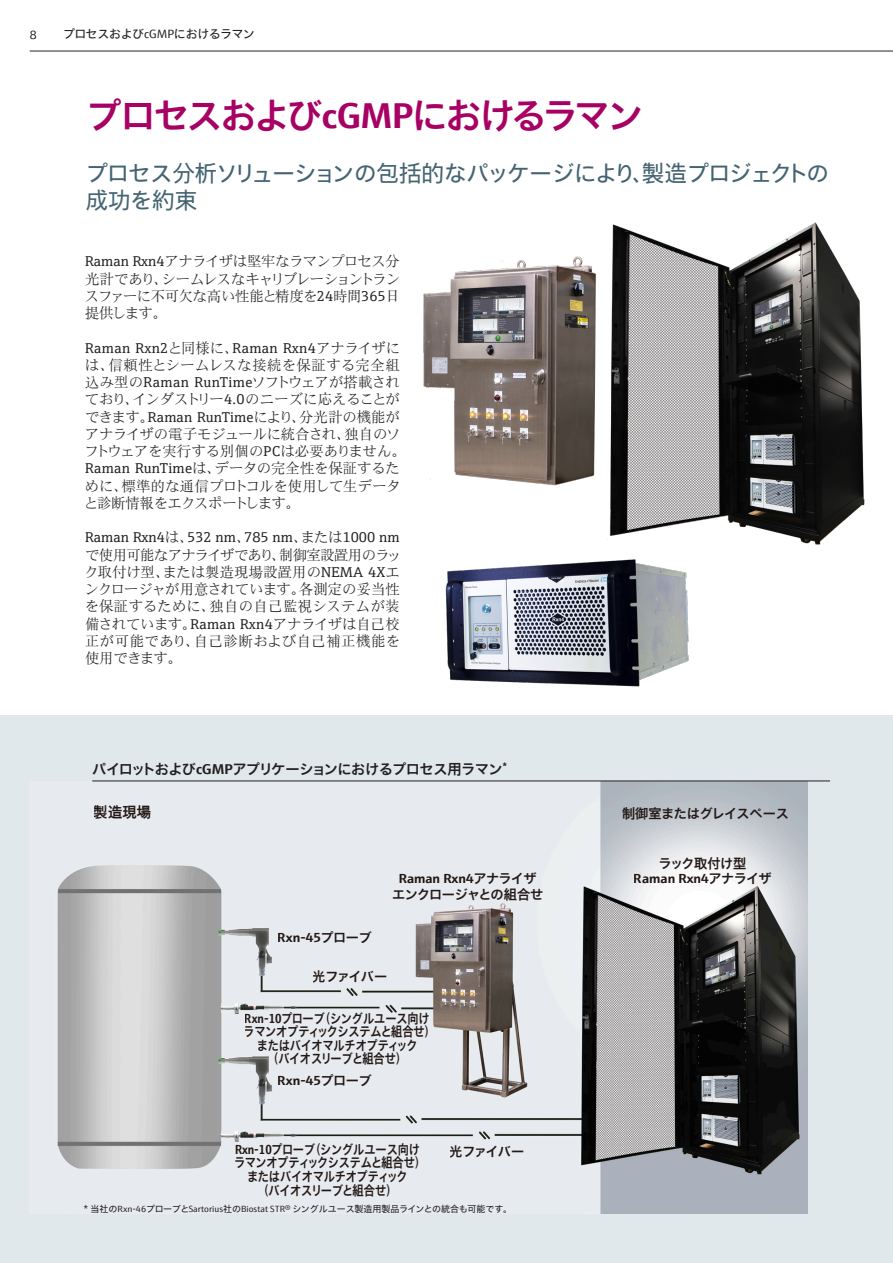
<style>
.page{position:relative;width:893px;height:1263px;background:#fff}
.page>*{position:absolute;margin:0;border:0;box-sizing:border-box;transform-origin:0 0}
.Inside_Headline{font:700 36px "E+H Sans JP";letter-spacing:-.065em;color:#a70164}
.Inside_Subheadline{font:22.5px/27px "E+H Sans JP";letter-spacing:-.025em;color:#446472}
.Copy_Default{font:14.25px/17.2px "E+H Serif JP";letter-spacing:.005em;color:#231f20;text-align:justify}
.Chart_Title{font:700 14.25px "E+H Sans JP";letter-spacing:-.04em;color:#231f20}
.t1{font:700 14.25px "E+H Sans JP";color:#231815}
.t2{font:700 13.2px/13.8px "E+H Sans JP";letter-spacing:-.025em;color:#231815;text-align:center;scale:.85 1}
.t3{font:700 13.2px/15.8px "E+H Sans JP";letter-spacing:-.025em;color:#231815;text-align:center}
.t4{font:700 13.2px "E+H Sans JP";color:#231815}
.Topline_Inside{font:12px "E+H Sans JP";letter-spacing:-.03em;color:#231f20}
.Topline_Inside-2{font:12px "E+H Serif JP";color:#231f20}
.Copyright{font:9px "E+H Sans JP";color:#231f20}
</style>
<div class="page">
<hr style="left:30px;top:51px;width:863px;height:1px;background:#231f20">
<img style="left:610px;top:222px;width:255px;height:323px">
<div style="left:0;top:716px;width:893px;height:547px;background:#e0e8ec"></div>
<img style="left:57px;top:782px;width:751px;height:431px">
<hr style="left:92px;top:781px;width:738px;height:1px;background:#231f20">
<img style="left:445px;top:559px;width:244px;height:128px">
<img style="left:423px;top:256px;width:173px;height:230px">
<p class="Topline_Inside-2" style="left:30px;top:26px;width:8px">8</p>
<p class="Topline_Inside" style="left:63px;top:27px;width:193px">プロセスおよびcGMPにおけるラマン</p>
<p class="Inside_Headline" style="left:86px;top:95px;width:559px">プロセスおよびcGMPにおけるラマン</p>
<p class="Inside_Subheadline" style="left:86px;top:160px;width:745px">プロセス分析ソリューションの包括的なパッケージにより、製造プロジェクトの成功を約束</p>
<p class="Copy_Default" style="left:85px;top:253px;width:317px">Raman Rxn4アナライザは堅牢なラマンプロセス分光計であり、シームレスなキャリブレーショントランスファーに不可欠な高い性能と精度を24時間365日提供します。</p>
<p class="Copy_Default" style="left:84px;top:339px;width:323px;text-align:left">Raman Rxn2と同様に、Raman Rxn4アナライザには、信頼性とシームレスな接続を保証する完全組込み型のRaman RunTimeソフトウェアが搭載されており、インダストリー4.0のニーズに応えることができます。Raman RunTimeにより、分光計の機能がアナライザの電子モジュールに統合され、独自のソフトウェアを実行する別個のPCは必要ありません。<br>Raman RunTimeは、データの完全性を保証するために、標準的な通信プロトコルを使用して生データと診断情報をエクスポートします。</p>
<p class="Copy_Default" style="left:85px;top:529px;width:318px">Raman Rxn4は、532 nm、785 nm、または1000 nmで使用可能なアナライザであり、制御室設置用のラック取付け型、または製造現場設置用のNEMA 4Xエンクロージャが用意されています。各測定の妥当性を保証するために、独自の自己監視システムが装備されています。Raman Rxn4アナライザは自己校正が可能であり、自己診断および自己補正機能を使用できます。</p>
<p class="Chart_Title" style="left:92px;top:760px;width:416px">パイロットおよびcGMPアプリケーションにおけるプロセス用ラマン<sup>*</sup></p>
<p class="t1" style="left:94px;top:804px;width:59px">製造現場</p>
<p class="t3" style="left:392px;top:871px;width:153px">Raman Rxn4アナライザエンクロージャとの組合せ</p>
<p class="t4" style="left:278px;top:929px;width:96px">Rxn-45プローブ</p>
<p class="t3" style="left:313px;top:968px;width:76px">光ファイバー</p>
<p class="t2" style="left:244px;top:1012px;width:226px;line-height:13.2px">Rxn-10プローブ（シングルユース向けラマンオプティックシステムと組合せ）またはバイオマルチオプティック<br>（バイオスリーブと組合せ）</p>
<p class="t4" style="left:278px;top:1072px;width:96px">Rxn-45プローブ</p>
<p class="t2" style="left:234px;top:1142px;width:226px">Rxn-10プローブ（シングルユース向けラマンオプティックシステムと組合せ）またはバイオマルチオプティック<br>（バイオスリーブと組合せ）</p>
<p class="t3" style="left:450px;top:1144px;width:76px">光ファイバー</p>
<p class="Copyright" style="left:84px;top:1204px;width:430px">* 当社のRxn-46プローブとSartorius社のBiostat STR® シングルユース製造用製品ラインとの統合も可能です。</p>
<p class="t3" style="left:622px;top:805px;width:168px">制御室またはグレイスペース</p>
<p class="t3" style="left:634px;top:855px;width:139px">ラック取付け型<br>Raman Rxn4アナライザ</p>
</div>
